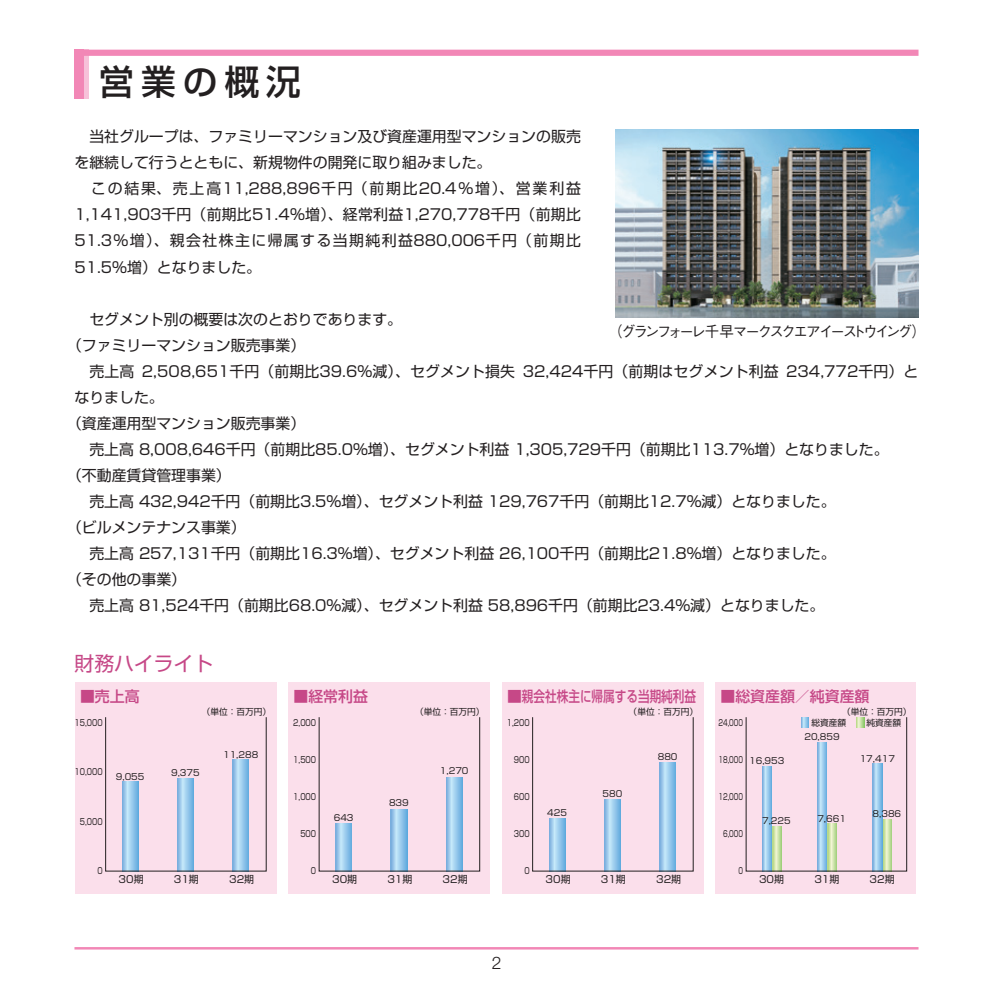
<style>
.page{position:relative;width:993px;height:993px;background:#fff}
.page>*{position:absolute;margin:0;border:0;box-sizing:border-box;transform-origin:0 0}
.t1{font:500 34.65px "Shin Go Pr 5";letter-spacing:.2em;color:#231f20}
.t2{font:19.78px "Shin Go Pr 5";color:#c64887}
.t3{font:300 17.32px "Helvetica Neue LT Std";color:#231f20}
.t4{font:14.88px/26.1px "Shin Go Pr 5";color:#231f20}
.t5{font:500 14.88px "Shin Go Pr 5";color:#c64887}
.t6{font:500 14.88px "Gothic BBB Pr 5";letter-spacing:-.18em;color:#231f20}
.t7{font:9.97px "Shin Go Pr 5";color:#231f20}
.t8{font:8.75px "Shin Go Pr 5";color:#231f20}
.t9{font:8.75px "Shin Go Pr 5";color:#231f20;scale:.8 1}
.t10{font:8.75px "Shin Go Pr 5";color:#231f20;scale:.7 1}
</style>
<div class="page">
<hr style="left:74px;top:946px;width:844px;height:3px;background:#f287b6">
<div style="left:84px;top:50px;width:5px;height:49px;background:#f7c1d9"></div>
<div style="left:74px;top:50px;width:844px;height:6px;background:#f287b6"></div>
<div style="left:74px;top:50px;width:10px;height:49px;background:#f287b6"></div>
<div style="left:75px;top:682px;width:201px;height:211px;background:#fbdfeb"></div>
<div style="left:288px;top:682px;width:201px;height:211px;background:#fbdfeb"></div>
<div style="left:502px;top:682px;width:201px;height:211px;background:#fbdfeb"></div>
<div style="left:715px;top:682px;width:200px;height:211px;background:#fbdfeb"></div>
<svg style="left:335px;top:823px;width:16px;height:46px"></svg>
<svg style="left:549px;top:818px;width:16px;height:51px"></svg>
<svg style="left:771px;top:826px;width:10px;height:43px"></svg>
<svg style="left:762px;top:766px;width:9px;height:103px"></svg>
<svg style="left:122px;top:781px;width:16px;height:88px"></svg>
<svg style="left:391px;top:809px;width:16px;height:60px"></svg>
<svg style="left:604px;top:799px;width:16px;height:70px"></svg>
<svg style="left:826px;top:823px;width:10px;height:46px"></svg>
<svg style="left:817px;top:742px;width:9px;height:127px"></svg>
<svg style="left:177px;top:778px;width:16px;height:91px"></svg>
<svg style="left:446px;top:777px;width:16px;height:92px"></svg>
<svg style="left:659px;top:762px;width:16px;height:107px;background:#97c8eb"></svg>
<svg style="left:881px;top:819px;width:10px;height:50px"></svg>
<svg style="left:872px;top:763px;width:9px;height:106px"></svg>
<svg style="left:232px;top:759px;width:17px;height:110px;background:#95c6ea"></svg>
<svg style="left:801px;top:718px;width:7px;height:8px"></svg>
<svg style="left:856px;top:718px;width:7px;height:8px"></svg>
<img style="left:615px;top:129px;width:303px;height:188px">
<h1 class="t1" style="left:99px;top:53px;width:203px">営業の概況</h1>
<p class="t4" style="left:74px;top:122px;width:508px">　当社グループは、ファミリーマンション及び資産運用型マンションの販売を継続して行うとともに、新規物件の開発に取り組みました。<br>　この結果、売上高11,288,896千円（前期比20.4％増）、営業利益1,141,903千円（前期比51.4％増）、経常利益1,270,778千円（前期比51.3％増）、親会社株主に帰属する当期純利益880,006千円（前期比51.5％増）となりました。</p>
<p class="t4" style="left:74px;top:304px;width:329px">　セグメント別の概要は次のとおりであります。</p>
<p class="t4" style="left:67px;top:330px;width:240px">（ファミリーマンション販売事業）</p>
<p class="t4" style="left:74px;top:356px;width:845px">　売上高 2,508,651千円（前期比39.6％減）、セグメント損失 32,424千円（前期はセグメント利益 234,772千円）と</p>
<p class="t4" style="left:74px;top:382px;width:91px">なりました。</p>
<p class="t4" style="left:67px;top:408px;width:240px">（資産運用型マンション販売事業）</p>
<p class="t4" style="left:74px;top:435px;width:815px">　売上高 8,008,646千円（前期比85.0％増）、セグメント利益 1,305,729千円（前期比113.7％増）となりました。</p>
<p class="t4" style="left:67px;top:461px;width:165px">（不動産賃貸管理事業）</p>
<p class="t4" style="left:74px;top:487px;width:762px">　売上高 432,942千円（前期比3.5％増）、セグメント利益 129,767千円（前期比12.7％減）となりました。</p>
<p class="t4" style="left:67px;top:513px;width:180px">（ビルメンテナンス事業）</p>
<p class="t4" style="left:74px;top:539px;width:762px">　売上高 257,131千円（前期比16.3％増）、セグメント利益 26,100千円（前期比21.8％増）となりました。</p>
<p class="t4" style="left:67px;top:565px;width:121px">（その他の事業）</p>
<p class="t4" style="left:74px;top:591px;width:751px">　売上高 81,524千円（前期比68.0％減）、セグメント利益 58,896千円（前期比23.4％減）となりました。</p>
<p class="t6" style="left:608px;top:319px;width:319px">（グランフォーレ千早マークスクエアイーストウイング）</p>
<h2 class="t2" style="left:74px;top:647px;width:140px">財務ハイライト</h2>
<p class="t5" style="left:80px;top:684px;width:61px">■売上高</p>
<p class="t5" style="left:293px;top:684px;width:76px">■経常利益</p>
<p class="t5" style="left:507px;top:684px;width:191px">■親会社株主に帰属する当期純利益</p>
<p class="t5" style="left:720px;top:684px;width:150px">■総資産額／純資産額</p>
<p class="t8" style="left:811px;top:715px;width:36px">総資産額</p>
<p class="t8" style="left:866px;top:715px;width:36px">純資産額</p>
<p class="t8" style="left:201px;top:704px;width:71px">（単位：百万円）</p>
<p class="t8" style="left:415px;top:704px;width:71px">（単位：百万円）</p>
<p class="t8" style="left:628px;top:704px;width:71px">（単位：百万円）</p>
<p class="t8" style="left:841px;top:704px;width:71px">（単位：百万円）</p>
<p class="t9" style="left:506px;top:715px;width:30px">1,200</p>
<p class="t9" style="left:513px;top:752px;width:21px">900</p>
<p class="t9" style="left:513px;top:789px;width:21px">600</p>
<p class="t10" style="left:718px;top:789px;width:37px">12,000</p>
<p class="t10" style="left:722px;top:826px;width:30px">6,000</p>
<p class="t10" style="left:718px;top:715px;width:37px">24,000</p>
<p class="t9" style="left:293px;top:715px;width:30px">2,000</p>
<p class="t9" style="left:293px;top:752px;width:30px">1,500</p>
<p class="t9" style="left:293px;top:789px;width:30px">1,000</p>
<p class="t9" style="left:74px;top:715px;width:37px">15,000</p>
<p class="t8" style="left:804px;top:729px;width:37px">20,859</p>
<p class="t8" style="left:223px;top:746px;width:37px">11,288</p>
<p class="t8" style="left:657px;top:749px;width:21px">880</p>
<p class="t8" style="left:859px;top:750px;width:37px">17,417</p>
<p class="t10" style="left:718px;top:752px;width:37px">18,000</p>
<p class="t8" style="left:749px;top:753px;width:37px">16,953</p>
<p class="t8" style="left:440px;top:763px;width:30px">1,270</p>
<p class="t9" style="left:74px;top:764px;width:37px">10,000</p>
<p class="t8" style="left:171px;top:765px;width:30px">9,375</p>
<p class="t8" style="left:116px;top:768px;width:30px">9,055</p>
<p class="t8" style="left:602px;top:786px;width:21px">580</p>
<p class="t8" style="left:389px;top:795px;width:21px">839</p>
<p class="t8" style="left:547px;top:805px;width:21px">425</p>
<p class="t8" style="left:872px;top:806px;width:30px">8,386</p>
<p class="t8" style="left:334px;top:809px;width:21px">643</p>
<p class="t8" style="left:817px;top:810px;width:30px">7,661</p>
<p class="t8" style="left:761px;top:813px;width:30px">7,225</p>
<p class="t9" style="left:80px;top:814px;width:30px">5,000</p>
<p class="t9" style="left:513px;top:826px;width:21px">300</p>
<p class="t9" style="left:300px;top:826px;width:21px">500</p>
<p class="t9" style="left:97px;top:863px;width:8px">0</p>
<p class="t9" style="left:524px;top:863px;width:8px">0</p>
<p class="t10" style="left:738px;top:863px;width:8px">0</p>
<p class="t9" style="left:311px;top:863px;width:8px">0</p>
<p class="t7" style="left:119px;top:871px;width:26px">30期</p>
<p class="t7" style="left:332px;top:871px;width:26px">30期</p>
<p class="t7" style="left:545px;top:871px;width:26px">30期</p>
<p class="t7" style="left:758px;top:871px;width:26px">30期</p>
<p class="t7" style="left:174px;top:871px;width:26px">31期</p>
<p class="t7" style="left:387px;top:871px;width:26px">31期</p>
<p class="t7" style="left:600px;top:871px;width:26px">31期</p>
<p class="t7" style="left:814px;top:871px;width:26px">31期</p>
<p class="t7" style="left:229px;top:871px;width:26px">32期</p>
<p class="t7" style="left:442px;top:871px;width:26px">32期</p>
<p class="t7" style="left:656px;top:871px;width:26px">32期</p>
<p class="t7" style="left:869px;top:871px;width:26px">32期</p>
<p class="t3" style="left:491px;top:951px;width:11px">2</p>
</div>
